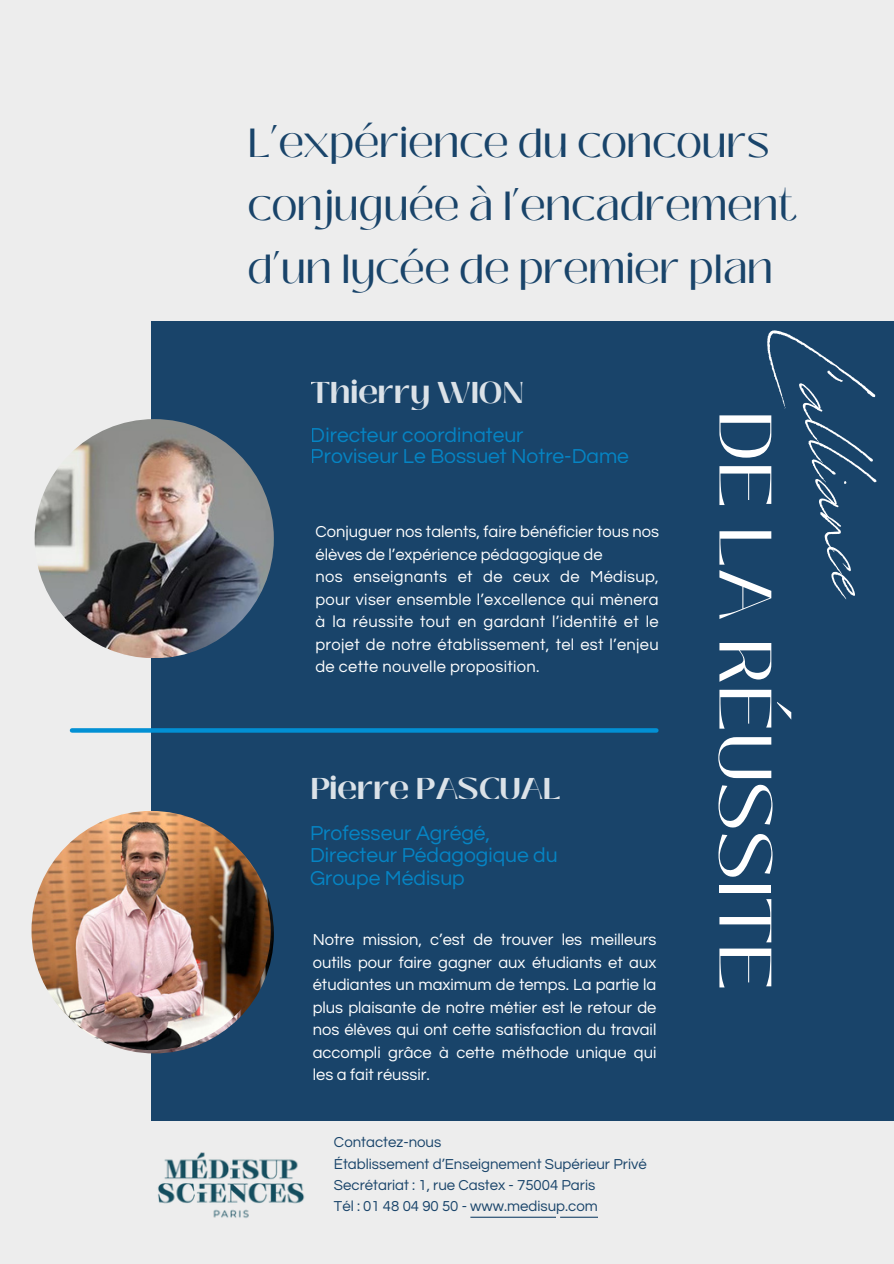
<style>
.page{position:relative;width:894px;height:1264px;background:#fff}
.page>*{position:absolute;margin:0;border:0;box-sizing:border-box;transform-origin:0 0}
.t1{font:120px "Revive 80 Signature";color:#fff}
.t2{font:73.8px "Black Mango";color:#fff}
.t3{font:40.5px/63px "Black Mango";color:#19446a}
.t4{font:700 30px "Black Mango";color:#fff}
.t5{font:21px/22.5px "Questrial";color:#0290d4}
.t6{font:16.5px/22.5px "Questrial";color:#fff;text-align:justify}
.t7{font:15px/21.3px "Questrial";color:#19446a}
</style>
<div class="page">
<div style="left:0;top:0;width:893px;height:1263px;background:#ededed"></div>
<div style="left:151px;top:321px;width:742px;height:799px;background:#19446a"></div>
<img style="left:35px;top:419px;width:239px;height:238px;border-radius:119px">
<svg style="left:72px;top:728px;width:584px;height:4px;background:#048dcf"></svg>
<img style="left:158px;top:1152px;width:147px;height:66px">
<img style="left:31px;top:811px;width:240px;height:239px;border-radius:50%">
<svg style="left:470px;top:1216px;width:128px;height:1px"></svg>
<p class="t3" style="left:248px;top:111px;width:550px">L’expérience du concours conjuguée à l’encadrement d’un lycée de premier plan</p>
<h3 class="t4" style="left:310px;top:369px;width:214px">Thierry WION</h3>
<p class="t5" style="left:310px;top:426px;width:320px;line-height:20.2px">Directeur coordinateur<br>Proviseur Le Bossuet Notre-Dame</p>
<h5 class="t6" style="left:315px;top:521px;width:345px">Conjuguer nos talents, faire bénéficier tous nos élèves de l’expérience pédagogique de</h5>
<p class="t6" style="left:315px;top:566px;width:345px">nos enseignants et de ceux de Médisup, pour viser ensemble l’excellence qui mènera à la réussite tout en gardant l’identité et le projet de notre établissement, tel est l’enjeu de cette nouvelle proposition.</p>
<h3 class="t4" style="left:310px;top:765px;width:252px">Pierre PASCUAL</h3>
<p class="t5" style="left:310px;top:822px;width:249px">Professeur Agrégé,<br>Directeur Pédagogique du<br>Groupe Médisup</p>
<p class="t6" style="left:313px;top:929px;width:345px">Notre mission, c’est de trouver les meilleurs outils pour faire gagner aux étudiants et aux étudiantes un maximum de temps. La partie la plus plaisante de notre métier est le retour de nos élèves qui ont cette satisfaction du travail accompli grâce à cette méthode unique qui les a fait réussir.</p>
<p class="t7" style="left:334px;top:1131px;width:109px">Contactez-nous</p>
<h2 class="t7" style="left:334px;top:1153px;width:314px">Établissement d’Enseignement Supérieur Privé<br>Secrétariat : 1, rue Castex - 75004 Paris</h2>
<p class="t7" style="left:334px;top:1195px;width:265px">Tél : 01 48 04 90 50 - www.medisup.com</p>
<h5 class="t1" style="left:899px;top:316px;width:269px;rotate:80deg">L’alliance</h5>
<h4 class="t2" style="left:800px;top:410px;width:583px;rotate:90deg">DE LA RÉUSSITE</h4>
</div>
